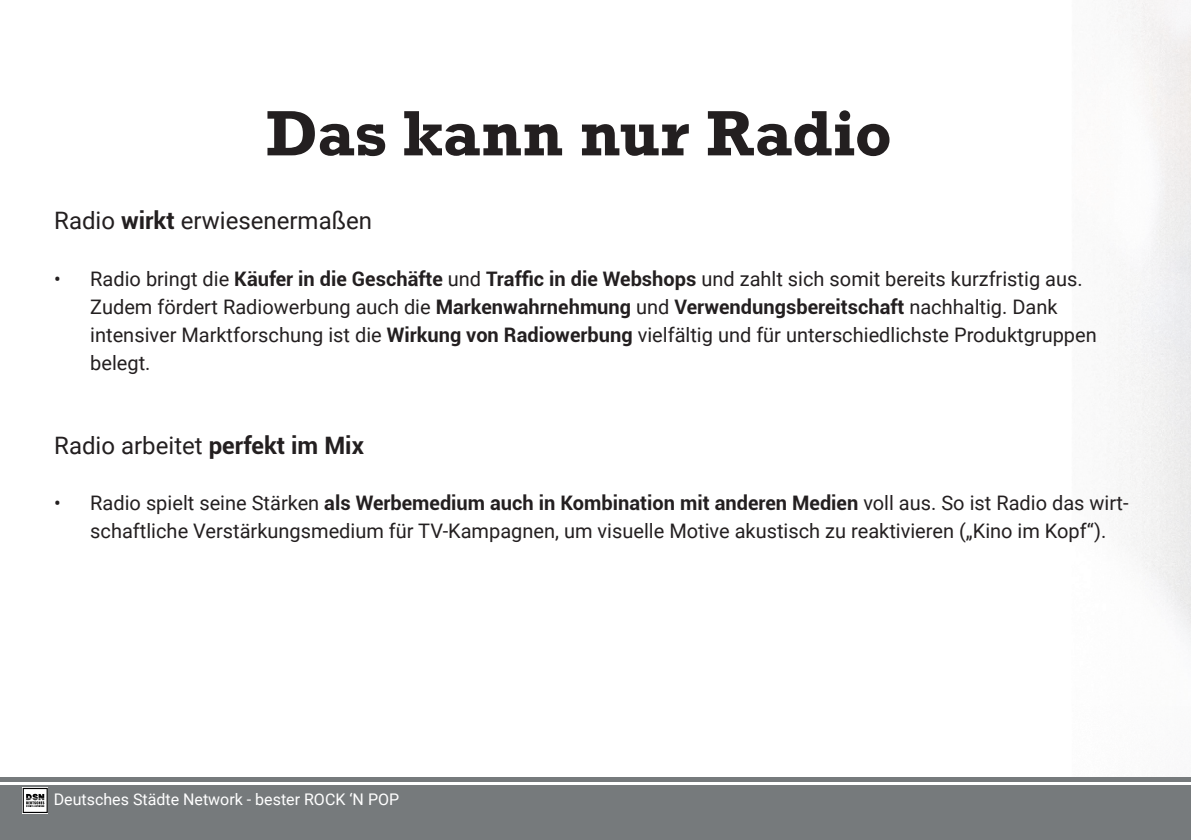
<style>
.page{position:relative;width:1191px;height:840px;background:#fff}
.page>*{position:absolute;margin:0;border:0;box-sizing:border-box;transform-origin:0 0}
.t1{font:700 60px "Rockwell";letter-spacing:.005em;color:#231f20}
.t2{font:24px "Roboto";color:#231f20}
.t3{font:20px/28px "Roboto";color:#231f20}
.t4{font:16px "Roboto";color:#fff}
.s1{font-weight:700}
</style>
<div class="page">
<div style="left:0;top:777px;width:1191px;height:62px;background:#767a7c"></div>
<hr style="left:0;top:781px;width:1191px;height:3px;background:#fff">
<img style="left:23px;top:787px;width:25px;height:25px">
<img style="left:26px;top:793px;width:18px;height:10px">
<h1 class="t1" style="left:267px;top:95px;width:626px">Das kann nur Radio</h1>
<p class="t2" style="left:54px;top:204px;width:319px">Radio <span class="s1">wirkt</span> erwiesenermaßen</p>
<p class="t3" style="left:90px;top:263px;width:1008px;text-indent:-36px">• Radio bringt die <span class="s1">Käufer in die Geschäfte</span> und <span class="s1">Traffic in die Webshops</span> und zahlt sich somit bereits kurzfristig aus.<br>Zudem fördert Radiowerbung auch die <span class="s1">Markenwahrnehmung</span> und <span class="s1">Verwendungsbereitschaft</span> nachhaltig. Dank intensiver Marktforschung ist die <span class="s1">Wirkung von Radiowerbung</span> vielfältig und für unterschiedlichste Produktgruppen belegt.</p>
<p class="t2" style="left:54px;top:428px;width:311px">Radio arbeitet <span class="s1">perfekt im Mix</span></p>
<p class="t3" style="left:90px;top:487px;width:1040px;text-indent:-36px">• Radio spielt seine Stärken <span class="s1">als Werbemedium auch in Kombination mit anderen Medien</span> voll aus. So ist Radio das wirt&shy;schaftliche Verstärkungsmedium für TV-Kampagnen, um visuelle Motive akustisch zu reaktivieren („Kino im Kopf“).</p>
<p class="t4" style="left:54px;top:787px;width:347px">Deutsches Städte Network - bester ROCK ‘N POP</p>
</div>
